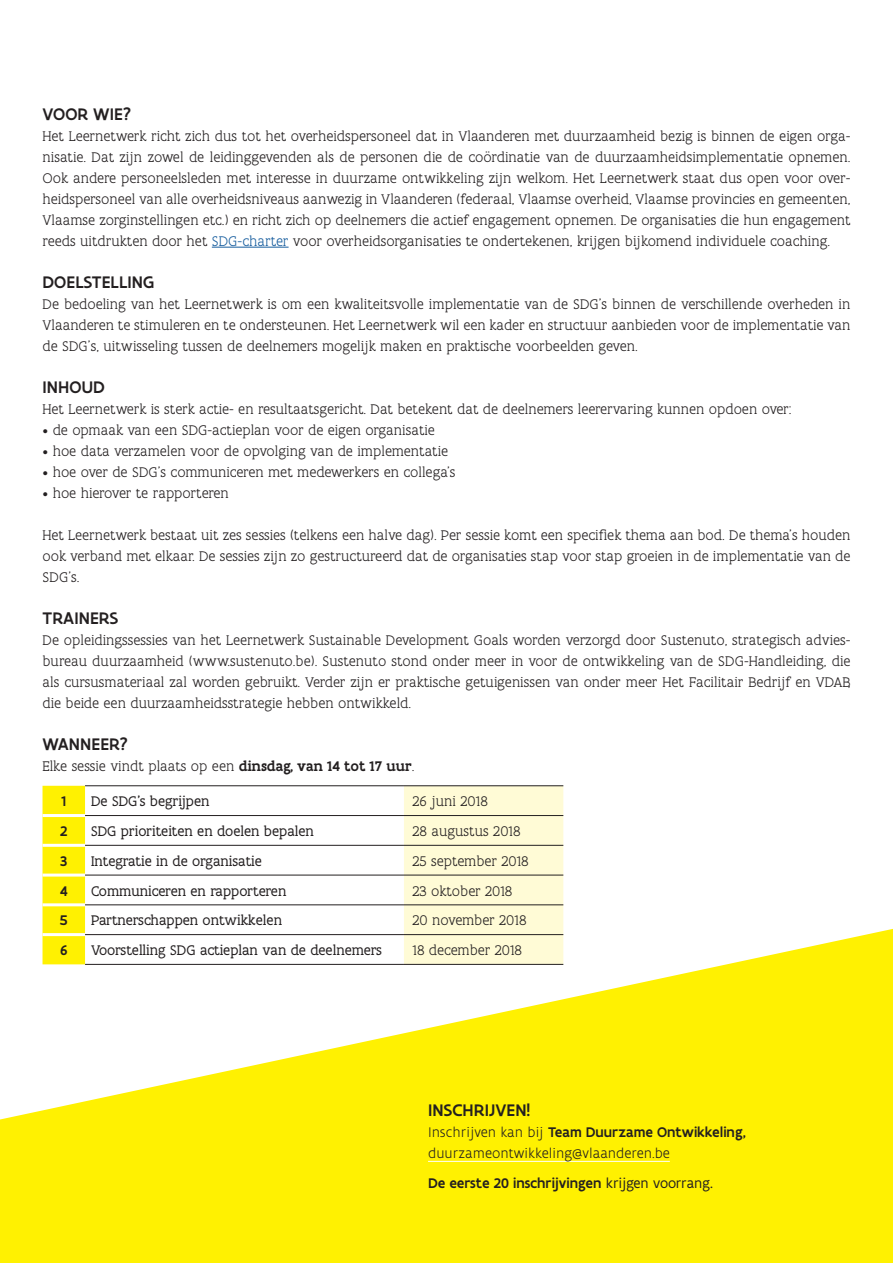
<style>
.page{position:relative;width:893px;height:1263px;background:#fff}
.page>*{position:absolute;margin:0;border:0;box-sizing:border-box;transform-origin:0 0}
.t1{font:500 18px "Flanders Art Sans";letter-spacing:.005em;color:#231f20}
.t2{font:300 15px/21px "Flanders Art Serif";color:#231f20;text-align:justify}
.t3{font:15px "Flanders Art Serif";color:#231f20}
.t4{font:300 15px/21px "Flanders Art Sans";color:#231f20}
.t5{font:500 15px "Flanders Art Sans";color:#231f20}
.s1{color:#175d9e}
.s2{font-weight:500}
.s3{font-weight:400}
</style>
<div class="page">
<svg style="left:0;top:929px;width:893px;height:334px;fill:#fff101"></svg>
<hr style="left:212px;top:247px;width:77px;height:1px;background:#175d9e">
<div style="left:43px;top:786px;width:42px;height:178px;background:#fff101"></div>
<div style="left:404px;top:786px;width:159px;height:178px;background:#fffbd6"></div>
<hr style="left:43px;top:814px;width:42px;height:3px;background:#fff">
<hr style="left:43px;top:844px;width:42px;height:3px;background:#fff">
<hr style="left:43px;top:873px;width:42px;height:3px;background:#fff">
<hr style="left:43px;top:903px;width:42px;height:3px;background:#fff">
<hr style="left:43px;top:933px;width:42px;height:3px;background:#fff">
<hr style="left:85px;top:815px;width:319px;height:1px;background:#231f20">
<hr style="left:85px;top:845px;width:319px;height:1px;background:#231f20">
<hr style="left:85px;top:875px;width:319px;height:1px;background:#231f20">
<hr style="left:85px;top:904px;width:319px;height:1px;background:#231f20">
<hr style="left:85px;top:934px;width:319px;height:1px;background:#231f20">
<hr style="left:404px;top:815px;width:159px;height:1px;background:#231f20">
<hr style="left:404px;top:845px;width:159px;height:1px;background:#231f20">
<hr style="left:404px;top:875px;width:159px;height:1px;background:#231f20">
<hr style="left:404px;top:904px;width:159px;height:1px;background:#231f20">
<hr style="left:404px;top:934px;width:159px;height:1px;background:#231f20">
<hr style="left:85px;top:785px;width:319px;height:1px;background:#231f20">
<hr style="left:404px;top:785px;width:159px;height:1px;background:#231f20">
<hr style="left:85px;top:964px;width:319px;height:1px;background:#231f20">
<hr style="left:404px;top:964px;width:159px;height:1px;background:#231f20">
<hr style="left:428px;top:1161px;width:242px;height:1px;background:#fff">
<p class="t1" style="left:43px;top:103px;width:90px">VOOR WIE?</p>
<p class="t2" style="left:43px;top:126px;width:809px">Het Leernetwerk richt zich dus tot het overheidspersoneel dat in Vlaanderen met duurzaamheid bezig is binnen de eigen orga&shy;nisatie. Dat zijn zowel de leidinggevenden als de personen die de coördinatie van de duurzaamheidsimplementatie opnemen.<br>Ook andere personeelsleden met interesse in duurzame ontwikkeling zijn welkom. Het Leernetwerk staat dus open voor over&shy;heidspersoneel van alle overheidsniveaus aanwezig in Vlaanderen (federaal, Vlaamse overheid, Vlaamse provincies en gemeenten, Vlaamse zorginstellingen etc.) en richt zich op deelnemers die actief engagement opnemen. De organisaties die hun engagement reeds uitdrukten door het <span class="s1">SDG-charter</span> voor overheidsorganisaties te ondertekenen, krijgen bijkomend individuele coaching.</p>
<p class="t1" style="left:43px;top:271px;width:113px">DOELSTELLING</p>
<p class="t2" style="left:43px;top:294px;width:809px">De bedoeling van het Leernetwerk is om een kwaliteitsvolle implementatie van de SDG’s binnen de verschillende overheden in Vlaanderen te stimuleren en te ondersteunen. Het Leernetwerk wil een kader en structuur aanbieden voor de implementatie van de SDG’s, uitwisseling tussen de deelnemers mogelijk maken en praktische voorbeelden geven.</p>
<p class="t1" style="left:43px;top:376px;width:64px">INHOUD</p>
<p class="t2" style="left:43px;top:399px;width:751px">Het Leernetwerk is sterk actie- en resultaatsgericht. Dat betekent dat de deelnemers leerervaring kunnen opdoen over:</p>
<p class="t2" style="left:43px;top:420px;width:394px">• de opmaak van een SDG-actieplan voor de eigen organisatie</p>
<p class="t2" style="left:43px;top:441px;width:407px">• hoe data verzamelen voor de opvolging van de implementatie</p>
<p class="t2" style="left:43px;top:462px;width:414px">• hoe over de SDG’s communiceren met medewerkers en collega’s</p>
<p class="t2" style="left:43px;top:483px;width:188px">• hoe hierover te rapporteren</p>
<p class="t2" style="left:43px;top:525px;width:809px">Het Leernetwerk bestaat uit zes sessies (telkens een halve dag). Per sessie komt een specifiek thema aan bod. De thema’s houden ook verband met elkaar. De sessies zijn zo gestructureerd dat de organisaties stap voor stap groeien in de implementatie van de SDG’s.</p>
<p class="t1" style="left:43px;top:607px;width:77px">TRAINERS</p>
<p class="t2" style="left:43px;top:630px;width:809px">De opleidingssessies van het Leernetwerk Sustainable Development Goals worden verzorgd door Sustenuto, strategisch advies&shy;bureau duurzaamheid (www.sustenuto.be). Sustenuto stond onder meer in voor de ontwikkeling van de SDG-Handleiding, die als cursusmateriaal zal worden gebruikt. Verder zijn er praktische getuigenissen van onder meer Het Facilitair Bedrijf en VDAB, die beide een duurzaamheidsstrategie hebben ontwikkeld.</p>
<p class="t1" style="left:43px;top:733px;width:87px">WANNEER?</p>
<p class="t2" style="left:43px;top:756px;width:373px">Elke sessie vindt plaats op een <span class="s2">dinsdag, van 14 tot 17 uur</span>.</p>
<p class="t5" style="left:61px;top:792px;width:6px">1</p>
<p class="t3" style="left:91px;top:793px;width:120px">De SDG’s begrijpen</p>
<p class="t2" style="left:412px;top:791px;width:77px">26 juni 2018</p>
<p class="t5" style="left:60px;top:822px;width:9px">2</p>
<p class="t3" style="left:91px;top:822px;width:224px">SDG prioriteiten en doelen bepalen</p>
<p class="t2" style="left:412px;top:821px;width:110px">28 augustus 2018</p>
<p class="t5" style="left:60px;top:851px;width:9px">3</p>
<p class="t3" style="left:91px;top:852px;width:172px">Integratie in de organisatie</p>
<p class="t2" style="left:412px;top:851px;width:118px">25 september 2018</p>
<p class="t5" style="left:60px;top:881px;width:9px">4</p>
<p class="t3" style="left:91px;top:882px;width:197px">Communiceren en rapporteren</p>
<p class="t2" style="left:412px;top:880px;width:102px">23 oktober 2018</p>
<p class="t5" style="left:60px;top:911px;width:9px">5</p>
<p class="t3" style="left:91px;top:912px;width:192px">Partnerschappen ontwikkelen</p>
<p class="t2" style="left:412px;top:910px;width:116px">20 november 2018</p>
<p class="t5" style="left:60px;top:941px;width:9px">6</p>
<p class="t3" style="left:91px;top:941px;width:292px">Voorstelling SDG actieplan van de deelnemers</p>
<p class="t2" style="left:412px;top:940px;width:111px">18 december 2018</p>
<p class="t1" style="left:428px;top:1099px;width:104px">INSCHRIJVEN!</p>
<p class="t4" style="left:428px;top:1122px;width:319px">Inschrijven kan bij <span class="s2">Team Duurzame Ontwikkeling, </span>duurzameontwikkeling@vlaanderen.be</p>
<p class="t5" style="left:428px;top:1173px;width:286px">De eerste 20 inschrijvingen <span class="s3">krijgen voorrang.</span></p>
</div>
